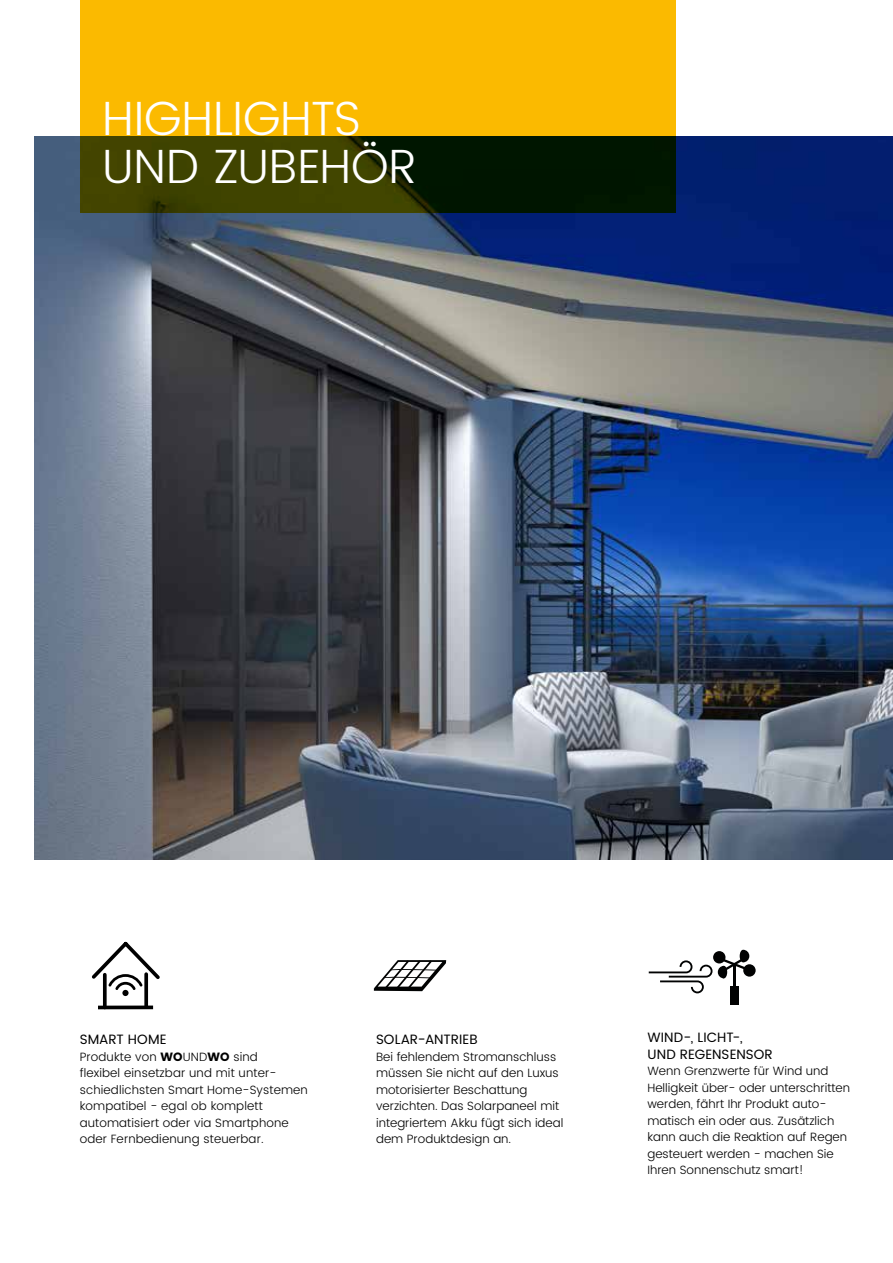
<style>
.page{position:relative;width:893px;height:1263px;background:#fff}
.page>*{position:absolute;margin:0;border:0;box-sizing:border-box;transform-origin:0 0}
.t1{font:300 48px/48px "Poppins";color:#fff}
.t2{font:13.5px/16.5px "Poppins";letter-spacing:.005em;color:#000}
.t3{font:300 12px/16.5px "Poppins";color:#000}
.s1{font-weight:700}
</style>
<div class="page">
<img style="left:34px;top:136px;width:859px;height:723px">
<svg style="left:81px;top:0;width:595px;height:213px;background:#ac8700"></svg>
<svg style="left:649px;top:960px;width:63px;height:33px"></svg>
<hr style="left:733px;top:964px;width:2px;height:35px;background:#010202">
<div style="left:730px;top:986px;width:9px;height:18px;background:#010202"></div>
<svg style="left:718px;top:950px;width:31px;height:28px"></svg>
<svg style="left:743px;top:964px;width:13px;height:13px"></svg>
<div style="left:713px;top:951px;width:12px;height:12px;background:#010202;border-radius:50%"></div>
<div style="left:721px;top:966px;width:6px;height:12px;background:#010202;border-radius:50%"></div>
<div style="left:740px;top:950px;width:6px;height:12px;background:#010202;border-radius:50%"></div>
<svg style="left:98px;top:1005px;width:55px;height:4px"></svg>
<svg style="left:103px;top:990px;width:4px;height:17px"></svg>
<svg style="left:144px;top:990px;width:4px;height:17px"></svg>
<div style="left:122px;top:990px;width:7px;height:6px;background:#000;border-radius:50%"></div>
<svg style="left:92px;top:942px;width:68px;height:48px"></svg>
<svg style="left:374px;top:960px;width:72px;height:31px"></svg>
<h1 class="t1" style="left:102px;top:96px;width:317px">HIGHLIGHTS<br>UND ZUBEHÖR</h1>
<p class="t2" style="left:80px;top:1032px;width:88px">SMART HOME</p>
<p class="t3" style="left:80px;top:1049px;width:230px">Produkte von <span class="s1">WO</span>UND<span class="s1">WO</span> sind<br>flexibel einsetzbar und mit unter&shy;schiedlichsten Smart Home-Systemen kompatibel - egal ob komplett automatisiert oder via Smartphone oder Fernbedienung steuerbar.</p>
<p class="t2" style="left:376px;top:1032px;width:103px">SOLAR-ANTRIEB</p>
<p class="t3" style="left:376px;top:1049px;width:189px">Bei fehlendem Stromanschluss müssen Sie nicht auf den Luxus motorisierter Beschattung verzichten. Das Solarpaneel mit integriertem Akku fügt sich ideal dem Produktdesign an.</p>
<p class="t2" style="left:647px;top:1029px;width:127px">WIND-, LICHT-,<br>UND REGENSENSOR</p>
<p class="t3" style="left:647px;top:1063px;width:204px">Wenn Grenzwerte für Wind und<br>Helligkeit über- oder unterschritten werden, fährt Ihr Produkt auto&shy;matisch ein oder aus. Zusätzlich kann auch die Reaktion auf Regen gesteuert werden - machen Sie<br>Ihren Sonnenschutz smart!</p>
</div>
